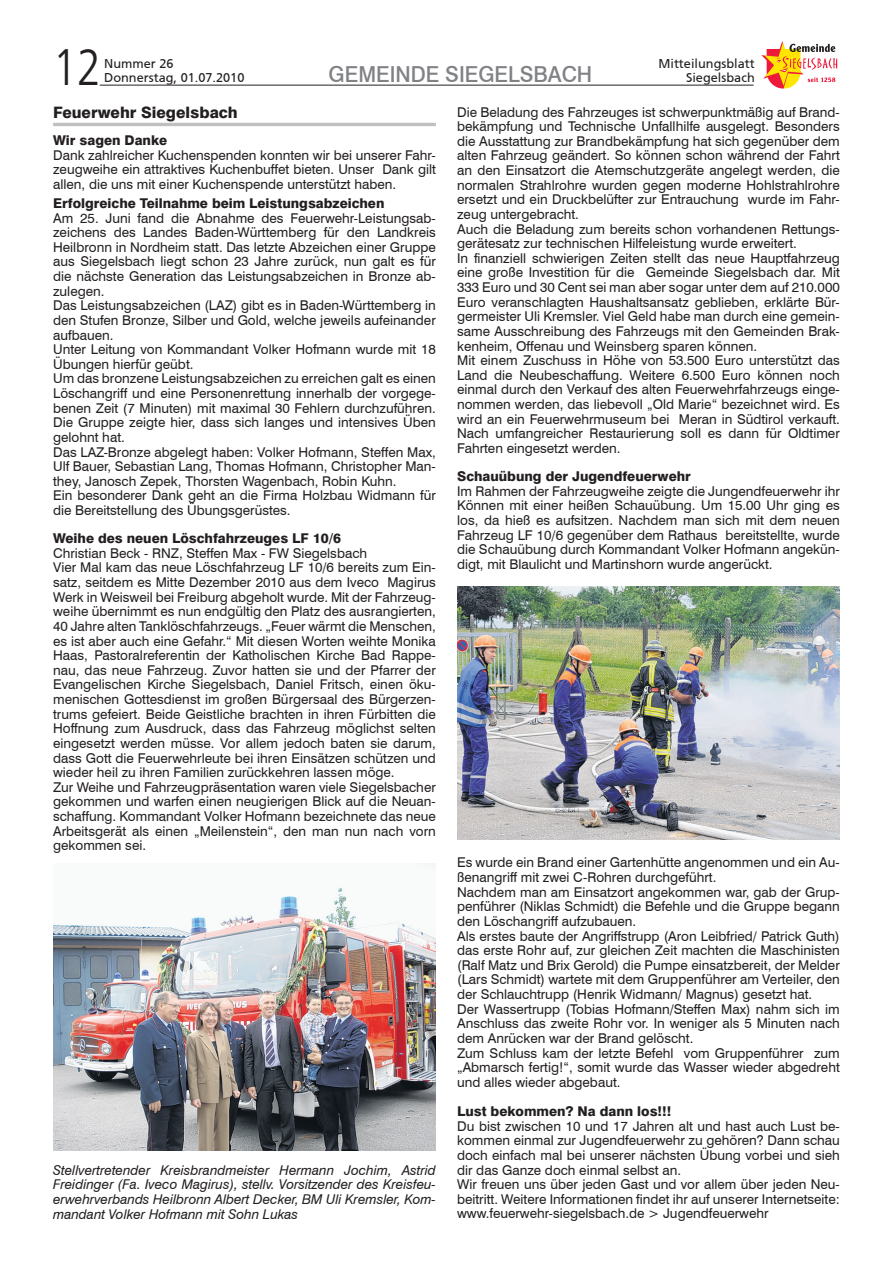
<style>
.page{position:relative;width:893px;height:1263px;background:#fff}
.page>*{position:absolute;margin:0;border:0;box-sizing:border-box;transform-origin:0 0}
.t1{font:300 51px "Frutiger LT";color:#231f20;scale:.85 1}
.t2{font:500 22.05px "Swiss 721 BT";color:#808285;scale:.95 1}
.Überschrift_1{font:800 15.75px "Swiss 721 BT";color:#231f20}
.t3{font:13.5px/14.7px "Swiss 721 BT";color:#231f20;text-align:justify}
.t4{font:italic 13.5px/14.7px "Swiss 721 BT";color:#231f20;text-align:justify}
.Überschrift_2{font:800 13.5px "Swiss 721 BT";color:#231f20}
.t5{font:12.75px/13.5px "Frutiger CE";color:#231f20}
</style>
<div class="page">
<hr style="left:100px;top:85px;width:654px;height:1px;background:#231f20">
<svg style="left:761px;top:41px;width:76px;height:48px"></svg>
<hr style="left:53px;top:123px;width:383px;height:3px;background:#c0c0c0">
<img style="left:53px;top:863px;width:382px;height:287px">
<img style="left:457px;top:586px;width:382px;height:254px">
<p class="t1" style="left:53px;top:39px;width:58px">12</p>
<p class="t5" style="left:104px;top:57px;width:142px">Nummer 26<br>Donnerstag, 01.07.2010</p>
<p class="t2" style="left:329px;top:61px;width:279px">GEMEINDE SIEGELSBACH</p>
<p class="t5" style="left:658px;top:57px;width:98px">Mitteilungsblatt</p>
<p class="t5" style="left:686px;top:70px;width:70px">Siegelsbach</p>
<p class="Überschrift_1" style="left:53px;top:103px;width:186px">Feuerwehr Siegelsbach</p>
<p class="Überschrift_2" style="left:53px;top:132px;width:116px">Wir sagen Danke</p>
<p class="t3" style="left:53px;top:147px;width:384px">Dank zahlreicher Kuchenspenden konnten wir bei unserer Fahr&shy;zeugweihe ein attraktives Kuchenbuffet bieten. Unser Dank gilt allen, die uns mit einer Kuchenspende unterstützt haben.</p>
<p class="Überschrift_2" style="left:53px;top:195px;width:333px">Erfolgreiche Teilnahme beim Leistungsabzeichen</p>
<p class="t3" style="left:53px;top:210px;width:384px">Am 25. Juni fand die Abnahme des Feuerwehr-Leistungsab&shy;zeichens des Landes Baden-Württemberg für den Landkreis Heilbronn in Nordheim statt. Das letzte Abzeichen einer Gruppe aus Siegelsbach liegt schon 23 Jahre zurück, nun galt es für die nächste Generation das Leistungsabzeichen in Bronze ab&shy;zulegen.</p>
<p class="t3" style="left:53px;top:298px;width:384px">Das Leistungsabzeichen (LAZ) gibt es in Baden-Württemberg in den Stufen Bronze, Silber und Gold, welche jeweils aufeinander aufbauen.</p>
<p class="t3" style="left:53px;top:342px;width:384px">Unter Leitung von Kommandant Volker Hofmann wurde mit 18<br>Übungen hierfür geübt.</p>
<p class="t3" style="left:53px;top:371px;width:384px">Um das bronzene Leistungsabzeichen zu erreichen galt es einen Löschangriff und eine Personenrettung innerhalb der vorgege&shy;benen Zeit (7 Minuten) mit maximal 30 Fehlern durchzuführen.<br>Die Gruppe zeigte hier, dass sich langes und intensives Üben gelohnt hat.</p>
<p class="t3" style="left:53px;top:444px;width:384px">Das LAZ-Bronze abgelegt haben: Volker Hofmann, Steffen Max, Ulf Bauer, Sebastian Lang, Thomas Hofmann, Christopher Man&shy;they, Janosch Zepek, Thorsten Wagenbach, Robin Kuhn.</p>
<p class="t3" style="left:53px;top:488px;width:384px">Ein besonderer Dank geht an die Firma Holzbau Widmann für die Bereitstellung des Übungsgerüstes.</p>
<p class="Überschrift_2" style="left:53px;top:530px;width:289px">Weihe des neuen Löschfahrzeuges LF 10/6</p>
<p class="t3" style="left:53px;top:546px;width:315px">Christian Beck - RNZ, Steffen Max - FW Siegelsbach</p>
<p class="t3" style="left:53px;top:560px;width:384px">Vier Mal kam das neue Löschfahrzeug LF 10/6 bereits zum Ein&shy;satz, seitdem es Mitte Dezember 2010 aus dem Iveco Magirus Werk in Weisweil bei Freiburg abgeholt wurde. Mit der Fahrzeug&shy;weihe übernimmt es nun endgültig den Platz des ausrangierten, 40 Jahre alten Tanklöschfahrzeugs. „Feuer wärmt die Menschen, es ist aber auch eine Gefahr.“ Mit diesen Worten weihte Monika Haas, Pastoralreferentin der Katholischen Kirche Bad Rappe&shy;nau, das neue Fahrzeug. Zuvor hatten sie und der Pfarrer der Evangelischen Kirche Siegelsbach, Daniel Fritsch, einen öku&shy;menischen Gottesdienst im großen Bürgersaal des Bürgerzen&shy;trums gefeiert. Beide Geistliche brachten in ihren Fürbitten die Hoffnung zum Ausdruck, dass das Fahrzeug möglichst selten eingesetzt werden müsse. Vor allem jedoch baten sie darum, dass Gott die Feuerwehrleute bei ihren Einsätzen schützen und wieder heil zu ihren Familien zurückkehren lassen möge.</p>
<p class="t3" style="left:53px;top:780px;width:384px">Zur Weihe und Fahrzeugpräsentation waren viele Siegelsbacher gekommen und warfen einen neugierigen Blick auf die Neuan&shy;schaffung. Kommandant Volker Hofmann bezeichnete das neue Arbeitsgerät als einen „Meilenstein“, den man nun nach vorn gekommen sei.</p>
<p class="t4" style="left:53px;top:1162px;width:384px">Stellvertretender Kreisbrandmeister Hermann Jochim, Astrid Freidinger (Fa. Iveco Magirus), stellv. Vorsitzender des Kreisfeu&shy;erwehrverbands Heilbronn Albert Decker, BM Uli Kremsler, Kom&shy;mandant Volker Hofmann mit Sohn Lukas</p>
<p class="t3" style="left:457px;top:104px;width:384px">Die Beladung des Fahrzeuges ist schwerpunktmäßig auf Brand&shy;bekämpfung und Technische Unfallhilfe ausgelegt. Besonders die Ausstattung zur Brandbekämpfung hat sich gegenüber dem alten Fahrzeug geändert. So können schon während der Fahrt an den Einsatzort die Atemschutzgeräte angelegt werden, die normalen Strahlrohre wurden gegen moderne Hohlstrahlrohre ersetzt und ein Druckbelüfter zur Entrauchung wurde im Fahr&shy;zeug untergebracht.</p>
<p class="t3" style="left:457px;top:221px;width:384px">Auch die Beladung zum bereits schon vorhandenen Rettungs&shy;gerätesatz zur technischen Hilfeleistung wurde erweitert.</p>
<p class="t3" style="left:457px;top:251px;width:384px">In finanziell schwierigen Zeiten stellt das neue Hauptfahrzeug eine große Investition für die Gemeinde Siegelsbach dar. Mit 333 Euro und 30 Cent sei man aber sogar unter dem auf 210.000<br>Euro veranschlagten Haushaltsansatz geblieben, erklärte Bür&shy;germeister Uli Kremsler. Viel Geld habe man durch eine gemein&shy;same Ausschreibung des Fahrzeugs mit den Gemeinden Brac&shy;kenheim, Offenau und Weinsberg sparen können.</p>
<p class="t3" style="left:457px;top:353px;width:384px">Mit einem Zuschuss in Höhe von 53.500 Euro unterstützt das Land die Neubeschaffung. Weitere 6.500 Euro können noch einmal durch den Verkauf des alten Feuerwehrfahrzeugs einge&shy;nommen werden, das liebevoll „Old Marie“ bezeichnet wird. Es wird an ein Feuerwehrmuseum bei Meran in Südtirol verkauft.<br>Nach umfangreicher Restaurierung soll es dann für Oldtimer Fahrten eingesetzt werden.</p>
<p class="Überschrift_2" style="left:457px;top:468px;width:235px">Schauübung der Jugendfeuerwehr</p>
<p class="t3" style="left:457px;top:483px;width:384px">Im Rahmen der Fahrzeugweihe zeigte die Jungendfeuerwehr ihr Können mit einer heißen Schauübung. Um 15.00 Uhr ging es los, da hieß es aufsitzen. Nachdem man sich mit dem neuen Fahrzeug LF 10/6 gegenüber dem Rathaus bereitstellte, wurde die Schauübung durch Kommandant Volker Hofmann angekün&shy;digt, mit Blaulicht und Martinshorn wurde angerückt.</p>
<p class="t3" style="left:457px;top:855px;width:384px">Es wurde ein Brand einer Gartenhütte angenommen und ein Au&shy;ßenangriff mit zwei C-Rohren durchgeführt.</p>
<p class="t3" style="left:457px;top:884px;width:384px">Nachdem man am Einsatzort angekommen war, gab der Grup&shy;penführer (Niklas Schmidt) die Befehle und die Gruppe begann den Löschangriff aufzubauen.</p>
<p class="t3" style="left:457px;top:928px;width:384px">Als erstes baute der Angriffstrupp (Aron Leibfried/ Patrick Guth) das erste Rohr auf, zur gleichen Zeit machten die Maschinisten (Ralf Matz und Brix Gerold) die Pumpe einsatzbereit, der Melder (Lars Schmidt) wartete mit dem Gruppenführer am Verteiler, den der Schlauchtrupp (Henrik Widmann/ Magnus) gesetzt hat.</p>
<p class="t3" style="left:457px;top:1001px;width:384px">Der Wassertrupp (Tobias Hofmann/Steffen Max) nahm sich im Anschluss das zweite Rohr vor. In weniger als 5 Minuten nach dem Anrücken war der Brand gelöscht.</p>
<p class="t3" style="left:457px;top:1045px;width:384px">Zum Schluss kam der letzte Befehl vom Gruppenführer zum „Abmarsch fertig!“, somit wurde das Wasser wieder abgedreht und alles wieder abgebaut.</p>
<p class="Überschrift_2" style="left:457px;top:1103px;width:216px">Lust bekommen? Na dann los!!!</p>
<p class="t3" style="left:457px;top:1118px;width:384px">Du bist zwischen 10 und 17 Jahren alt und hast auch Lust be&shy;kommen einmal zur Jugendfeuerwehr zu gehören? Dann schau doch einfach mal bei unserer nächsten Übung vorbei und sieh dir das Ganze doch einmal selbst an.</p>
<p class="t3" style="left:457px;top:1177px;width:384px">Wir freuen uns über jeden Gast und vor allem über jeden Neu&shy;beitritt. Weitere Informationen findet ihr auf unserer Internetseite: www.feuerwehr-siegelsbach.de &gt; Jugendfeuerwehr</p>
</div>
